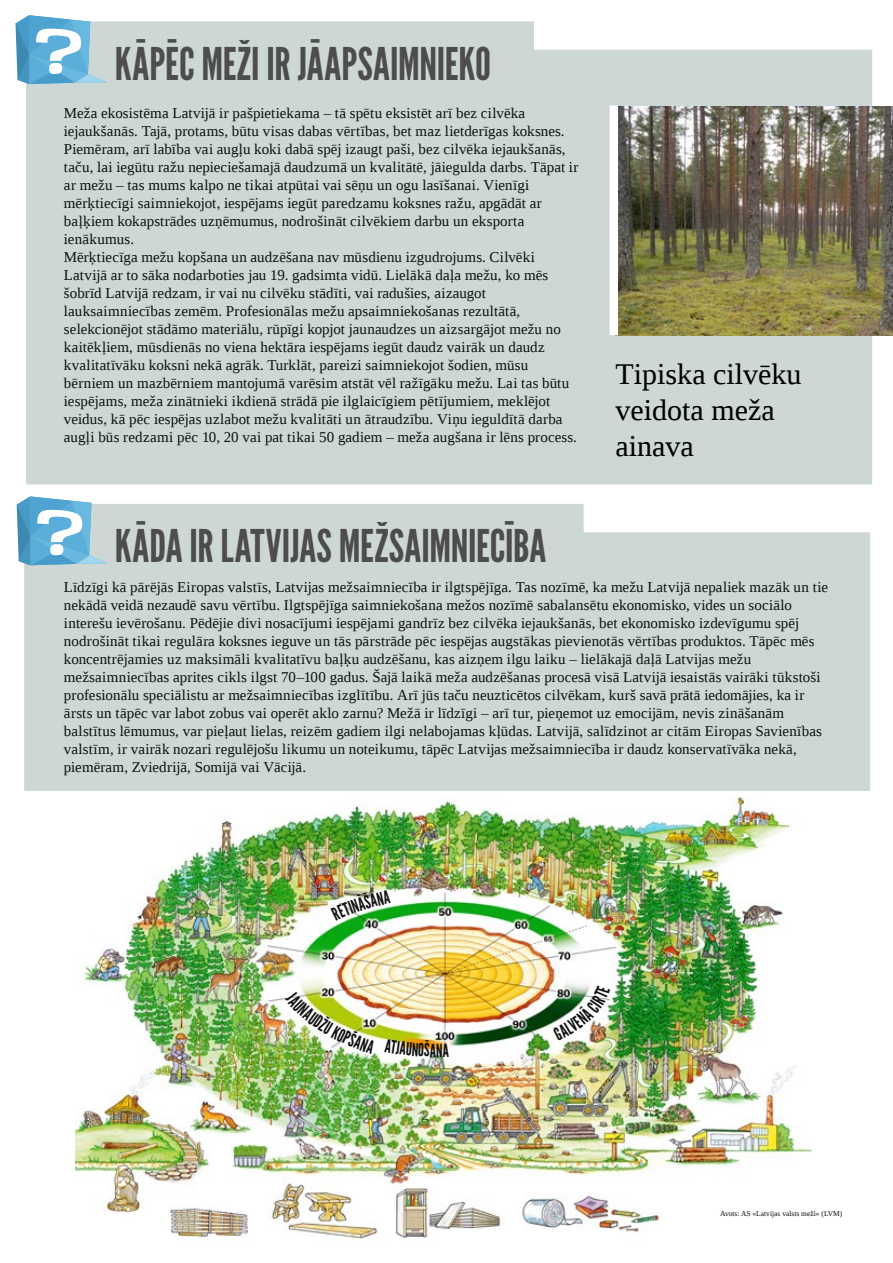
<style>
.page{position:relative;width:893px;height:1263px;background:#fff}
.page>*{position:absolute;margin:0;border:0;box-sizing:border-box;transform-origin:0 0}
.t1{font:45px "League Gothic";color:#4d4d4c}
.t2{font:30px/36px "Liberation Serif";color:#000002}
.t3{font:15px/18px "Liberation Serif";letter-spacing:.01em;color:#111212}
.t4{font:7.5px "Liberation Serif";color:#111212}
</style>
<div class="page">
<img style="left:76px;top:797px;width:735px;height:442px">
<div style="left:26px;top:21px;width:846px;height:463px;background:#cdd8d6"></div>
<div style="left:24px;top:504px;width:846px;height:287px;background:#cdd8d6"></div>
<svg style="left:16px;top:15px;width:91px;height:69px"></svg>
<div style="left:49px;top:63px;width:13px;height:11px;background:#fff;border-radius:5px"></div>
<svg style="left:17px;top:496px;width:91px;height:69px"></svg>
<div style="left:50px;top:544px;width:13px;height:11px;background:#fff;border-radius:5px"></div>
<img style="left:618px;top:106px;width:275px;height:229px">
<div style="left:609px;top:105px;width:9px;height:230px;background:#fff"></div>
<svg style="left:384px;top:1039px;width:65px;height:18px"></svg>
<img style="left:285px;top:991px;width:90px;height:63px">
<svg style="left:331px;top:890px;width:60px;height:30px"></svg>
<img style="left:553px;top:985px;width:57px;height:56px">
<h1 class="t1" style="left:115px;top:37px;width:378px">KĀPĒC MEŽI IR JĀAPSAIMNIEKO</h1>
<p class="t3" style="left:64px;top:104px;width:516px">Meža ekosistēma Latvijā ir pašpietiekama – tā spētu eksistēt arī bez cilvēka iejaukšanās. Tajā, protams, būtu visas dabas vērtības, bet maz lietderīgas koksnes.<br>Piemēram, arī labība vai augļu koki dabā spēj izaugt paši, bez cilvēka iejaukšanās, taču, lai iegūtu ražu nepieciešamajā daudzumā un kvalitātē, jāiegulda darbs. Tāpat ir ar mežu – tas mums kalpo ne tikai atpūtai vai sēņu un ogu lasīšanai. Vienīgi mērķtiecīgi saimniekojot, iespējams iegūt paredzamu koksnes ražu, apgādāt ar baļķiem kokapstrādes uzņēmumus, nodrošināt cilvēkiem darbu un eksporta ienākumus.<br>Mērķtiecīga mežu kopšana un audzēšana nav mūsdienu izgudrojums. Cilvēki Latvijā ar to sāka nodarboties jau 19. gadsimta vidū. Lielākā daļa mežu, ko mēs šobrīd Latvijā redzam, ir vai nu cilvēku stādīti, vai radušies, aizaugot lauksaimniecības zemēm. Profesionālas mežu apsaimniekošanas rezultātā, selekcionējot stādāmo materiālu, rūpīgi kopjot jaunaudzes un aizsargājot mežu no kaitēkļiem, mūsdienās no viena hektāra iespējams iegūt daudz vairāk un daudz kvalitatīvāku koksni nekā agrāk. Turklāt, pareizi saimniekojot šodien, mūsu bērniem un mazbērniem mantojumā varēsim atstāt vēl ražīgāku mežu. Lai tas būtu iespējams, meža zinātnieki ikdienā strādā pie ilglaicīgiem pētījumiem, meklējot veidus, kā pēc iespējas uzlabot mežu kvalitāti un ātraudzību. Viņu ieguldītā darba augļi būs redzami pēc 10, 20 vai pat tikai 50 gadiem – meža augšana ir lēns process.</p>
<h1 class="t1" style="left:115px;top:520px;width:433px">KĀDA IR LATVIJAS MEŽSAIMNIECĪBA</h1>
<h2 class="t2" style="left:616px;top:355px;width:187px">Tipiska cilvēku veidota meža ainava</h2>
<p class="t3" style="left:64px;top:578px;width:766px">Līdzīgi kā pārējās Eiropas valstīs, Latvijas mežsaimniecība ir ilgtspējīga. Tas nozīmē, ka mežu Latvijā nepaliek mazāk un tie nekādā veidā nezaudē savu vērtību. Ilgtspējīga saimniekošana mežos nozīmē sabalansētu ekonomisko, vides un sociālo interešu ievērošanu. Pēdējie divi nosacījumi iespējami gandrīz bez cilvēka iejaukšanās, bet ekonomisko izdevīgumu spēj nodrošināt tikai regulāra koksnes ieguve un tās pārstrāde pēc iespējas augstākas pievienotās vērtības produktos. Tāpēc mēs koncentrējamies uz maksimāli kvalitatīvu baļķu audzēšanu, kas aizņem ilgu laiku – lielākajā daļā Latvijas mežu mežsaimniecības aprites cikls ilgst 70–100 gadus. Šajā laikā meža audzēšanas procesā visā Latvijā iesaistās vairāki tūkstoši profesionālu speciālistu ar mežsaimniecības izglītību. Arī jūs taču neuzticētos cilvēkam, kurš savā prātā iedomājies, ka ir ārsts un tāpēc var labot zobus vai operēt aklo zarnu? Mežā ir līdzīgi – arī tur, pieņemot uz emocijām, nevis zināšanām balstītus lēmumus, var pieļaut lielas, reizēm gadiem ilgi nelabojamas kļūdas. Latvijā, salīdzinot ar citām Eiropas Savienības valstīm, ir vairāk nozari regulējošu likumu un noteikumu, tāpēc Latvijas mežsaimniecība ir daudz konservatīvāka nekā, piemēram, Zviedrijā, Somijā vai Vācijā.</p>
<p class="t4" style="left:720px;top:1208px;width:124px">Avots: AS «Latvijas valsts meži» (LVM)</p>
</div>
